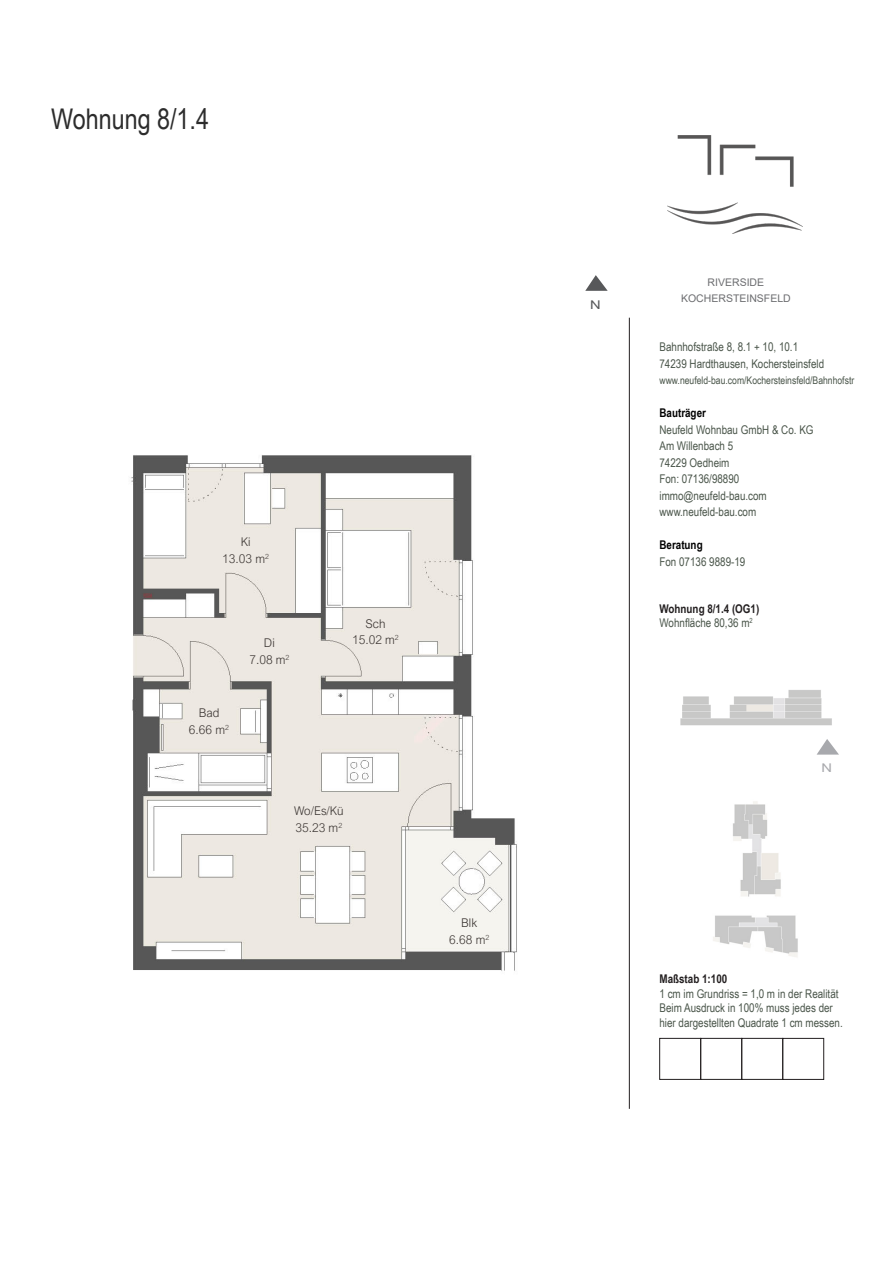
<style>
.page{position:relative;width:893px;height:1263px;background:#fff}
.page>*{position:absolute;margin:0;border:0;box-sizing:border-box;transform-origin:0 0}
.t1{font:28.5px "Arial Narrow";color:#2c2c2c}
.t2{font:12px "Arial Narrow";color:#4a554a}
.t3{font:300 12px/16.5px "Arial Nova";color:#3b3532;text-align:center}
.t4{font:700 12px "Arial Narrow";color:#231f20}
.t5{font:700 12px "Arial Narrow";color:#000}
.t6{font:12px "Arial Narrow";color:#57585a;scale:1.5 1}
.t7{font:12px "Arial Narrow";color:#a8a9ad;scale:1.5 1}
.t8{font:10.5px "Arial Narrow";color:#4a554a}
.t9{font:10.5px "Arial";color:#6c6d70}
</style>
<div class="page">
<img style="left:131px;top:455px;width:386px;height:516px">
<img style="left:713px;top:801px;width:85px;height:156px">
<hr style="left:629px;top:318px;width:1px;height:791px;background:#231f20">
<img style="left:680px;top:690px;width:152px;height:36px">
<svg style="left:585px;top:275px;width:23px;height:16px"></svg>
<img style="left:668px;top:135px;width:135px;height:99px">
<div style="left:659px;top:1038px;width:42px;height:41px;border:1px solid #231f20"></div>
<div style="left:700px;top:1038px;width:42px;height:41px;border:1px solid #231f20"></div>
<div style="left:741px;top:1038px;width:42px;height:41px;border:1px solid #231f20"></div>
<div style="left:782px;top:1038px;width:42px;height:41px;border:1px solid #231f20"></div>
<svg style="left:817px;top:739px;width:22px;height:16px"></svg>
<p class="t1" style="left:51px;top:98px;width:160px">Wohnung 8/1.4</p>
<p class="t3" style="left:222px;top:534px;width:48px">Ki<br>13.03 m<sup>2</sup></p>
<p class="t3" style="left:199px;top:705px;width:22px">Bad</p>
<p class="t3" style="left:189px;top:721px;width:42px">6.66 m<sup>2</sup></p>
<p class="t3" style="left:264px;top:635px;width:12px">Di</p>
<p class="t3" style="left:249px;top:651px;width:42px">7.08 m<sup>2</sup></p>
<p class="t3" style="left:352px;top:615px;width:48px">Sch<br>15.02 m<sup>2</sup></p>
<p class="t3" style="left:294px;top:803px;width:51px">Wo/Es/Kü</p>
<p class="t3" style="left:295px;top:819px;width:48px">35.23 m<sup>2</sup></p>
<p class="t3" style="left:461px;top:915px;width:17px">Blk</p>
<p class="t3" style="left:449px;top:931px;width:42px">6.68 m<sup>2</sup></p>
<p class="t6" style="left:590px;top:296px;width:9px">N</p>
<p class="t9" style="left:708px;top:275px;width:58px">RIVERSIDE</p>
<p class="t9" style="left:681px;top:291px;width:111px">KOCHERSTEINSFELD</p>
<p class="t2" style="left:659px;top:338px;width:140px">Bahnhofstraße 8, 8.1 + 10, 10.1</p>
<p class="t2" style="left:659px;top:354px;width:166px">74239 Hardthausen, Kochersteinsfeld</p>
<p class="t8" style="left:659px;top:373px;width:196px">www.neufeld-bau.com/Kochersteinsfeld/Bahnhofstr</p>
<p class="t5" style="left:659px;top:404px;width:48px">Bauträger</p>
<p class="t2" style="left:659px;top:420px;width:156px">Neufeld Wohnbau GmbH &amp; Co. KG</p>
<p class="t2" style="left:659px;top:437px;width:75px">Am Willenbach 5</p>
<p class="t2" style="left:659px;top:453px;width:72px">74229 Oedheim</p>
<p class="t2" style="left:659px;top:470px;width:81px">Fon: 07136/98890</p>
<p class="t2" style="left:659px;top:486px;width:109px">immo@neufeld-bau.com</p>
<p class="t2" style="left:659px;top:503px;width:98px">www.neufeld-bau.com</p>
<p class="t5" style="left:659px;top:536px;width:45px">Beratung</p>
<p class="t2" style="left:659px;top:552px;width:87px">Fon 07136 9889-19</p>
<p class="t4" style="left:659px;top:600px;width:101px">Wohnung 8/1.4 (OG1)</p>
<p class="t2" style="left:659px;top:614px;width:95px">Wohnfläche 80,36 m<sup>2</sup></p>
<p class="t7" style="left:821px;top:759px;width:9px">N</p>
<p class="t4" style="left:659px;top:970px;width:69px">Maßstab 1:100</p>
<p class="t2" style="left:659px;top:985px;width:181px">1 cm im Grundriss = 1,0 m in der Realität</p>
<p class="t2" style="left:659px;top:999px;width:175px">Beim Ausdruck in 100% muss jedes der</p>
<p class="t2" style="left:659px;top:1013px;width:185px">hier dargestellten Quadrate 1 cm messen.</p>
</div>
